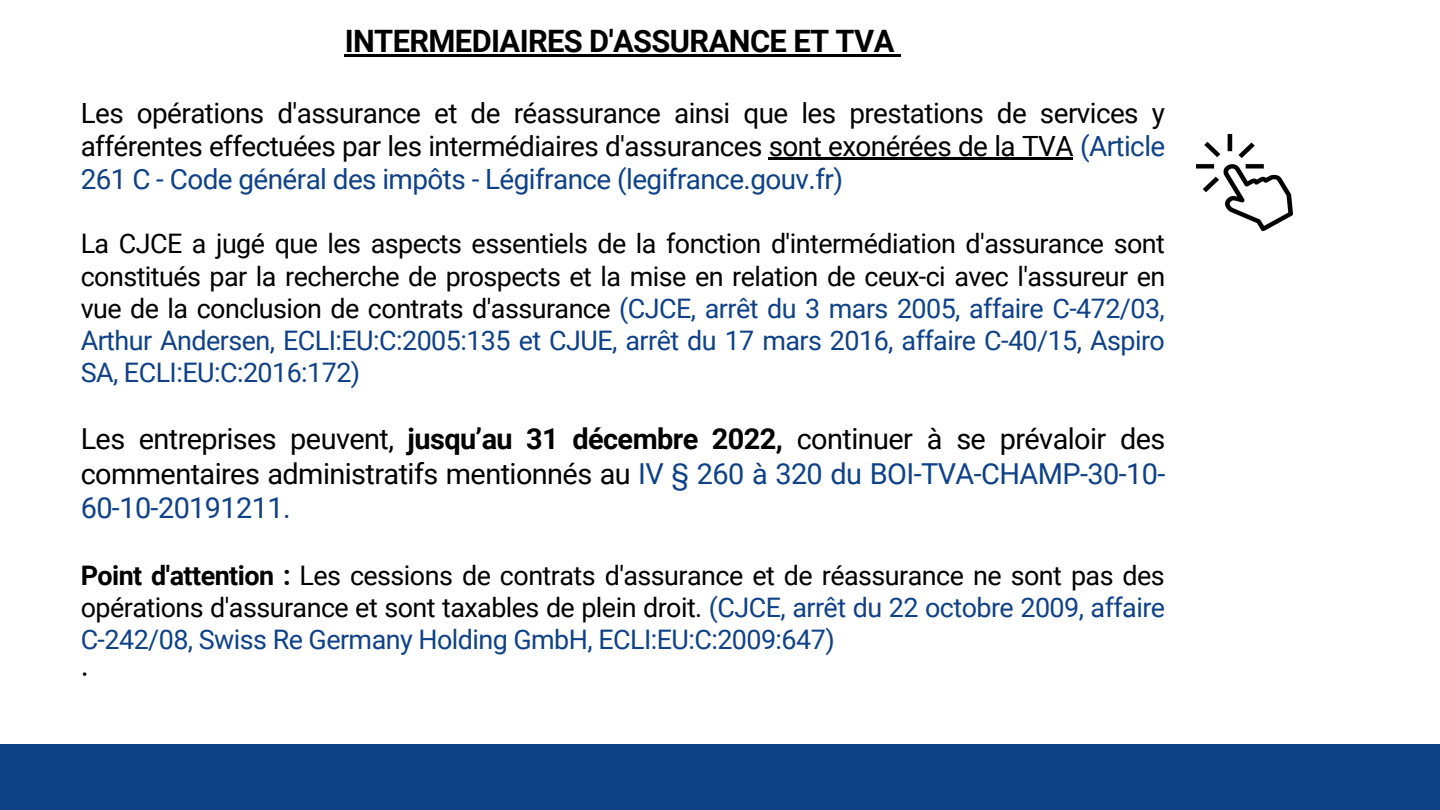
<style>
.page{position:relative;width:1440px;height:810px;background:#fff}
.page>*{position:absolute;margin:0;border:0;box-sizing:border-box;transform-origin:0 0}
.t1{font:700 30.9px "Roboto";letter-spacing:-.02em;color:#000}
.t2{font:30.9px "Roboto";color:#000}
.t3{font:28.9px/34.5px "Roboto";letter-spacing:-.02em;color:#000;text-align:justify}
.t4{font:27.9px/33px "Roboto";letter-spacing:-.02em;color:#000;text-align:justify}
.t5{font:26.9px/32.2px "Roboto";letter-spacing:-.02em;color:#000;text-align:justify}
.s1{color:#0e4188}
.s2{font-weight:700}
</style>
<div class="page">
<div style="left:1px;top:745px;width:1439px;height:65px;background:#0e4188"></div>
<img style="left:1196px;top:135px;width:96px;height:96px">
<hr style="left:345px;top:54px;width:549px;height:3px;background:#000">
<svg style="left:894px;top:54px;width:7px;height:3px"></svg>
<hr style="left:769px;top:157px;width:304px;height:3px;background:#000">
<p class="t1" style="left:345px;top:23px;width:551px">INTERMEDIAIRES D'ASSURANCE ET TVA</p>
<p class="t4" style="left:81px;top:97px;width:1086px">Les opérations d'assurance et de réassurance ainsi que les prestations de services y afférentes effectuées par les intermédiaires d'assurances sont exonérées de la TVA <span class="s1">(Article 261 C - Code général des impôts - Légifrance (legifrance.gouv.fr)</span></p>
<p class="t5" style="left:81px;top:228px;width:1086px">La CJCE a jugé que les aspects essentiels de la fonction d'intermédiation d'assurance sont constitués par la recherche de prospects et la mise en relation de ceux-ci avec l'assureur en vue de la conclusion de contrats d'assurance <span class="s1">(CJCE, arrêt du 3 mars 2005, affaire C-472/03, Arthur Andersen, ECLI:EU:C:2005:135 et CJUE, arrêt du 17 mars 2016, affaire C-40/15, Aspiro SA, ECLI:EU:C:2016:172)</span></p>
<p class="t3" style="left:81px;top:422px;width:1086px">Les entreprises peuvent, <span class="s2">jusqu’au 31 décembre 2022,</span> continuer à se prévaloir des commentaires administratifs mentionnés au <span class="s1">IV § 260 à 320 du BOI-TVA-CHAMP-30-10- 60-10-20191211.</span></p>
<p class="t5" style="left:81px;top:560px;width:1086px"><span class="s2">Point d'attention :</span> Les cessions de contrats d'assurance et de réassurance ne sont pas des opérations d'assurance et sont taxables de plein droit. <span class="s1">(CJCE, arrêt du 22 octobre 2009, affaire C-242/08, Swiss Re Germany Holding GmbH, ECLI:EU:C:2009:647)</span></p>
<p class="t2" style="left:81px;top:657px;width:10px">·</p>
</div>
